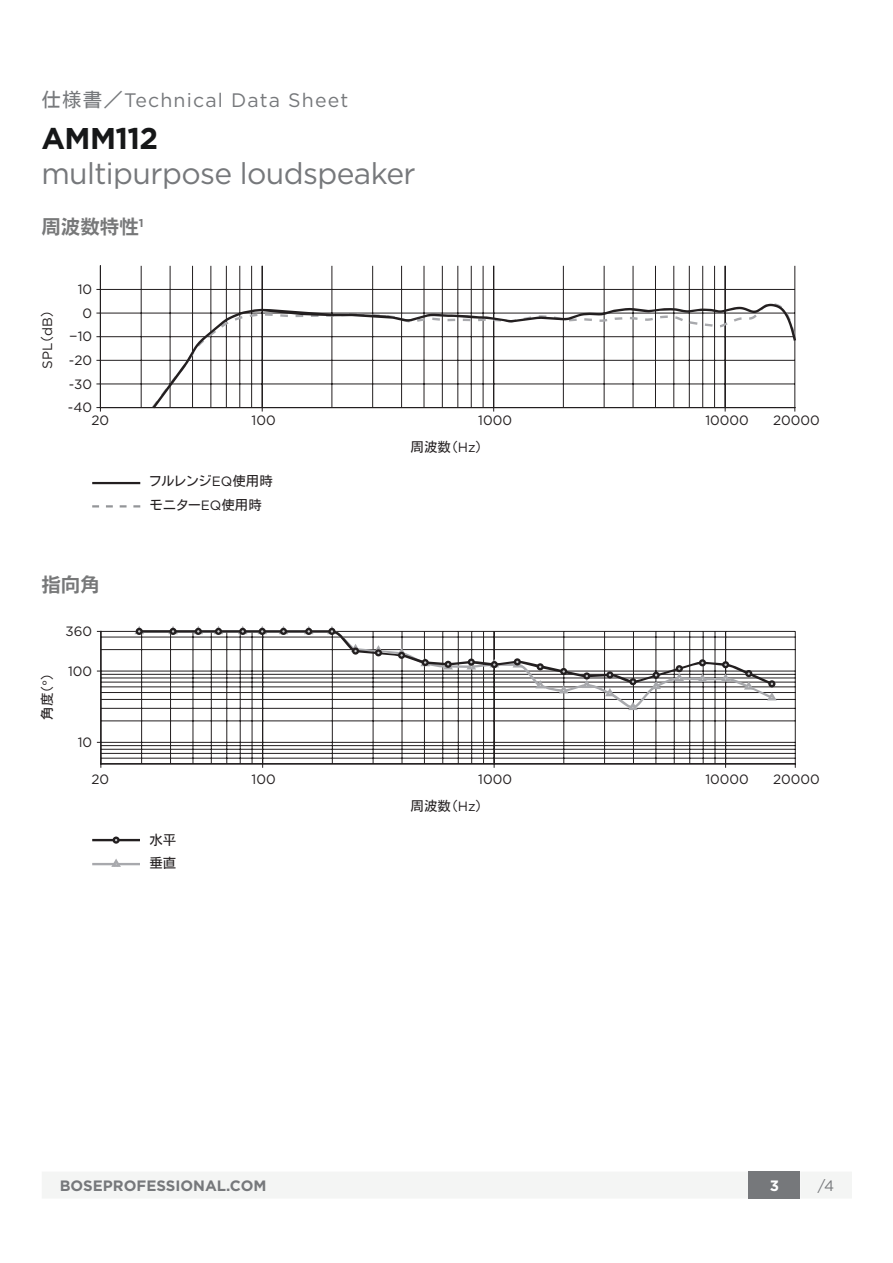
<style>
.page{position:relative;width:893px;height:1263px;background:#fff}
.page>*{position:absolute;margin:0;border:0;box-sizing:border-box;transform-origin:0 0}
.t1{font:30px "Gotham";letter-spacing:-.02em;color:#76787b}
.t2{font:700 30px "Gotham";letter-spacing:-.02em;color:#161718}
.t3{font:19.5px "Gotham";letter-spacing:.06em;color:#76787b}
.Text_Headers{font:19.5px "Motoya Ex Cedar W5 90 mskp RKSJ H";color:#777879}
.t4{font:700 15px "Gotham";color:#76787b}
.t5{font:15px "Gotham";color:#76787b}
.t6{font:700 15px "Gotham";color:#fff}
.Body{font:13.5px "Gotham";color:#231f20}
.Body-2{font:13.5px "Motoya Ex Cedar W3 90 mskp RKSJ H";color:#231f20}
.s1{font-family:"Motoya Ex Cedar W3 90 mskp RKSJ H"}
.s2{font-family:"Gotham"}
</style>
<div class="page">
<div style="left:42px;top:1171px;width:810px;height:27px;background:#f4f5f4"></div>
<div style="left:749px;top:1171px;width:51px;height:27px;background:#76787b"></div>
<hr style="left:795px;top:266px;width:1px;height:142px;background:#231f20">
<hr style="left:725px;top:266px;width:1px;height:142px;background:#231f20">
<hr style="left:714px;top:266px;width:1px;height:142px;background:#231f20">
<hr style="left:702px;top:266px;width:1px;height:142px;background:#231f20">
<hr style="left:689px;top:266px;width:1px;height:142px;background:#231f20">
<hr style="left:674px;top:266px;width:1px;height:142px;background:#231f20">
<hr style="left:655px;top:266px;width:1px;height:142px;background:#231f20">
<hr style="left:633px;top:266px;width:1px;height:142px;background:#231f20">
<hr style="left:604px;top:266px;width:1px;height:142px;background:#231f20">
<hr style="left:563px;top:266px;width:1px;height:142px;background:#231f20">
<hr style="left:493px;top:266px;width:1px;height:142px;background:#231f20">
<hr style="left:483px;top:266px;width:1px;height:142px;background:#231f20">
<hr style="left:471px;top:266px;width:1px;height:142px;background:#231f20">
<hr style="left:458px;top:266px;width:1px;height:142px;background:#231f20">
<hr style="left:442px;top:266px;width:1px;height:142px;background:#231f20">
<hr style="left:424px;top:266px;width:1px;height:142px;background:#231f20">
<hr style="left:401px;top:266px;width:1px;height:142px;background:#231f20">
<hr style="left:372px;top:266px;width:1px;height:142px;background:#231f20">
<hr style="left:332px;top:266px;width:1px;height:142px;background:#231f20">
<hr style="left:262px;top:266px;width:1px;height:142px;background:#231f20">
<hr style="left:251px;top:266px;width:1px;height:142px;background:#231f20">
<hr style="left:240px;top:266px;width:1px;height:142px;background:#231f20">
<hr style="left:226px;top:266px;width:1px;height:142px;background:#231f20">
<hr style="left:211px;top:266px;width:1px;height:142px;background:#231f20">
<hr style="left:192px;top:266px;width:1px;height:142px;background:#231f20">
<hr style="left:170px;top:266px;width:1px;height:142px;background:#231f20">
<hr style="left:141px;top:266px;width:1px;height:142px;background:#231f20">
<hr style="left:100px;top:289px;width:695px;height:1px;background:#231f20">
<hr style="left:100px;top:313px;width:695px;height:1px;background:#231f20">
<hr style="left:100px;top:336px;width:695px;height:1px;background:#231f20">
<hr style="left:100px;top:360px;width:695px;height:1px;background:#231f20">
<hr style="left:100px;top:384px;width:695px;height:1px;background:#231f20">
<svg style="left:153px;top:304px;width:643px;height:104px"></svg>
<hr style="left:100px;top:266px;width:1px;height:142px;background:#231f20">
<hr style="left:100px;top:407px;width:695px;height:1px;background:#231f20">
<hr style="left:795px;top:631px;width:1px;height:133px;background:#231f20">
<hr style="left:725px;top:631px;width:1px;height:133px;background:#231f20">
<hr style="left:715px;top:631px;width:1px;height:133px;background:#231f20">
<hr style="left:703px;top:631px;width:1px;height:133px;background:#231f20">
<hr style="left:689px;top:631px;width:1px;height:133px;background:#231f20">
<hr style="left:674px;top:631px;width:1px;height:133px;background:#231f20">
<hr style="left:656px;top:631px;width:1px;height:133px;background:#231f20">
<hr style="left:633px;top:631px;width:1px;height:133px;background:#231f20">
<hr style="left:604px;top:631px;width:1px;height:133px;background:#231f20">
<hr style="left:564px;top:631px;width:1px;height:133px;background:#231f20">
<hr style="left:494px;top:631px;width:1px;height:133px;background:#231f20">
<hr style="left:483px;top:631px;width:1px;height:133px;background:#231f20">
<hr style="left:471px;top:631px;width:1px;height:133px;background:#231f20">
<hr style="left:458px;top:631px;width:1px;height:133px;background:#231f20">
<hr style="left:442px;top:631px;width:1px;height:133px;background:#231f20">
<hr style="left:424px;top:631px;width:1px;height:133px;background:#231f20">
<hr style="left:402px;top:631px;width:1px;height:133px;background:#231f20">
<hr style="left:373px;top:631px;width:1px;height:133px;background:#231f20">
<hr style="left:332px;top:631px;width:1px;height:133px;background:#231f20">
<hr style="left:262px;top:631px;width:1px;height:133px;background:#231f20">
<hr style="left:252px;top:631px;width:1px;height:133px;background:#231f20">
<hr style="left:240px;top:631px;width:1px;height:133px;background:#231f20">
<hr style="left:227px;top:631px;width:1px;height:133px;background:#231f20">
<hr style="left:211px;top:631px;width:1px;height:133px;background:#231f20">
<hr style="left:193px;top:631px;width:1px;height:133px;background:#231f20">
<hr style="left:170px;top:631px;width:1px;height:133px;background:#231f20">
<hr style="left:141px;top:631px;width:1px;height:133px;background:#231f20">
<hr style="left:101px;top:631px;width:694px;height:1px;background:#231f20">
<hr style="left:101px;top:637px;width:694px;height:1px;background:#231f20">
<hr style="left:101px;top:649px;width:694px;height:1px;background:#231f20">
<hr style="left:101px;top:671px;width:694px;height:1px;background:#231f20">
<hr style="left:101px;top:674px;width:694px;height:1px;background:#231f20">
<hr style="left:101px;top:678px;width:694px;height:1px;background:#231f20">
<hr style="left:101px;top:682px;width:694px;height:1px;background:#231f20">
<hr style="left:101px;top:687px;width:694px;height:1px;background:#231f20">
<hr style="left:101px;top:692px;width:694px;height:1px;background:#231f20">
<hr style="left:101px;top:699px;width:694px;height:1px;background:#231f20">
<hr style="left:101px;top:708px;width:694px;height:1px;background:#231f20">
<hr style="left:101px;top:721px;width:694px;height:1px;background:#231f20">
<hr style="left:101px;top:742px;width:694px;height:1px;background:#231f20">
<hr style="left:101px;top:745px;width:694px;height:1px;background:#231f20">
<hr style="left:101px;top:749px;width:694px;height:1px;background:#231f20">
<hr style="left:101px;top:753px;width:694px;height:1px;background:#231f20">
<hr style="left:101px;top:758px;width:694px;height:1px;background:#231f20">
<svg style="left:132px;top:626px;width:647px;height:85px"></svg>
<hr style="left:101px;top:631px;width:1px;height:133px;background:#231f20">
<hr style="left:101px;top:763px;width:694px;height:1px;background:#231f20">
<hr style="left:92px;top:863px;width:48px;height:2px;background:#a8a9ad">
<svg style="left:109px;top:859px;width:14px;height:8px"></svg>
<hr style="left:92px;top:839px;width:48px;height:2px;background:#231f20">
<svg style="left:113px;top:836px;width:7px;height:8px"></svg>
<hr style="left:92px;top:482px;width:48px;height:2px;background:#231f20">
<svg style="left:92px;top:505px;width:48px;height:2px"></svg>
<h2 class="t3" style="left:41px;top:88px;width:308px"><span class="s1">仕様書／</span>Technical Data Sheet</h2>
<h1 class="t2" style="left:41px;top:119px;width:118px">AMM112</h1>
<h1 class="t1" style="left:41px;top:154px;width:376px">multipurpose loudspeaker</h1>
<p class="Text_Headers" style="left:41px;top:217px;width:104px">周波数特性<sup>1</sup></p>
<p class="Body" style="left:39px;top:369px;width:60px;rotate:-90deg">SPL<span class="s1">（</span>dB<span class="s1">）</span></p>
<p class="Body" style="left:78px;top:281px;width:16px">10</p>
<p class="Body" style="left:83px;top:304px;width:11px">0</p>
<p class="Body" style="left:69px;top:352px;width:25px">-20</p>
<p class="Body" style="left:69px;top:375px;width:25px">-30</p>
<p class="Body" style="left:68px;top:399px;width:26px">-40</p>
<p class="Body" style="left:69px;top:328px;width:24px">−10</p>
<p class="Body" style="left:91px;top:412px;width:19px">20</p>
<p class="Text_Headers" style="left:41px;top:575px;width:60px">指向角</p>
<p class="Body-2" style="left:40px;top:720px;width:48px;rotate:-90deg">角度（<span class="s2">°</span>）</p>
<p class="Body" style="left:66px;top:622px;width:28px">360</p>
<p class="Body" style="left:68px;top:662px;width:26px">100</p>
<p class="Body" style="left:78px;top:734px;width:16px">10</p>
<p class="Body" style="left:91px;top:770px;width:19px">20</p>
<p class="Body" style="left:252px;top:412px;width:26px">100</p>
<p class="Body-2" style="left:149px;top:475px;width:125px">フルレンジ<span class="s2">EQ</span>使用時</p>
<p class="Body-2" style="left:149px;top:498px;width:114px">モニター<span class="s2">EQ</span>使用時</p>
<p class="Body-2" style="left:149px;top:833px;width:28px">水平</p>
<p class="Body-2" style="left:149px;top:856px;width:28px">垂直</p>
<p class="Body" style="left:252px;top:770px;width:26px">100</p>
<p class="Body" style="left:478px;top:412px;width:35px">1000</p>
<p class="Body-2" style="left:411px;top:440px;width:73px">周波数（<span class="s2">Hz</span>）</p>
<p class="Body" style="left:478px;top:770px;width:35px">1000</p>
<p class="Body-2" style="left:411px;top:799px;width:73px">周波数（<span class="s2">Hz</span>）</p>
<p class="Body" style="left:705px;top:412px;width:45px">10000</p>
<p class="Body" style="left:773px;top:412px;width:48px">20000</p>
<p class="Body" style="left:705px;top:770px;width:45px">10000</p>
<p class="Body" style="left:773px;top:770px;width:48px">20000</p>
<p class="t4" style="left:60px;top:1176px;width:208px">BOSEPROFESSIONAL.COM</p>
<p class="t6" style="left:770px;top:1176px;width:11px">3</p>
<p class="t5" style="left:818px;top:1176px;width:18px">/4</p>
</div>
